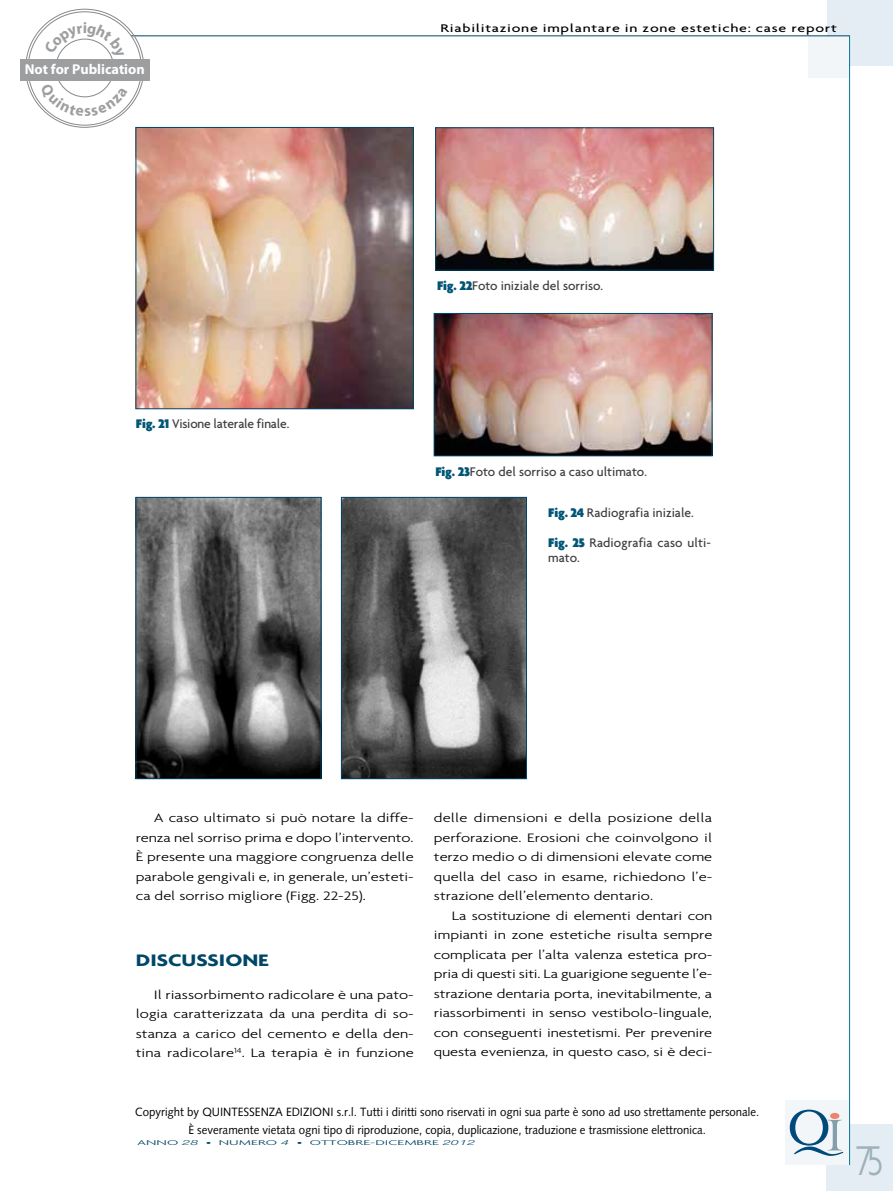
<style>
.page{position:relative;width:893px;height:1191px;background:#fff}
.page>*{position:absolute;margin:0;border:0;box-sizing:border-box;transform-origin:0 0}
.t1{font:300 44.85px "Agenda";color:#9eb1ba;scale:.8 1}
.t2{font:700 18px "Agenda";color:#004666;scale:1.25 1}
.t3{font:700 14.25px "Myriad Pro";color:#fff}
.t4{font:500 13.5px/15px "Agenda";color:#3e3d40}
.t5{font:300 13.2px/19.5px "Agenda";color:#000;text-align:justify;scale:1.25 1}
.t6{font:12px/18px "Syntax";color:#000;text-align:center;scale:.95 1}
.t7{font:500 12px "Agenda";letter-spacing:.045em;color:#000;scale:1.33 1}
.t8{font:300 7.5px "Agenda";color:#004666;scale:2 1}
.s1{font-weight:900;color:#005575}
.s2{font-family:"Nimbus Sans Novus T";font-weight:400;font-style:italic}
</style>
<div class="page">
<div style="left:827px;top:0;width:66px;height:66px;background:#e4edf3"></div>
<div style="left:808px;top:36px;width:41px;height:42px;background:#f2f6f9"></div>
<div style="left:826px;top:1124px;width:67px;height:67px;background:#e4edf3"></div>
<div style="left:784px;top:1100px;width:65px;height:65px;background:#f2f6f9"></div>
<svg style="left:790px;top:1109px;width:53px;height:47px"></svg>
<div style="left:830px;top:1112px;width:9px;height:7px;background:#ee8470;border-radius:50%"></div>
<hr style="left:849px;top:36px;width:1px;height:1129px;background:#067694">
<hr style="left:85px;top:35px;width:765px;height:1px;background:#004666">
<div style="left:28px;top:12px;width:113px;height:113px;background:#fff;border-radius:50%"></div>
<div style="left:20px;top:59px;width:130px;height:22px;background:#9c9e9f"></div>
<img style="left:437px;top:130px;width:275px;height:138px">
<div style="left:435px;top:128px;width:279px;height:142px;border:1px solid #004666"></div>
<img style="left:436px;top:315px;width:274px;height:139px">
<div style="left:434px;top:313px;width:278px;height:143px;border:1px solid #004666"></div>
<img style="left:138px;top:499px;width:181px;height:278px">
<div style="left:136px;top:497px;width:185px;height:282px;border:1px solid #004666"></div>
<img style="left:343px;top:499px;width:182px;height:278px">
<div style="left:341px;top:497px;width:186px;height:282px;border:1px solid #004666"></div>
<img style="left:138px;top:129px;width:273px;height:278px">
<div style="left:136px;top:127px;width:277px;height:282px;border:1px solid #004666"></div>
<svg style="left:39px;top:83px;width:89px;height:33px"></svg>
<svg style="left:44px;top:22px;width:80px;height:37px"></svg>
<p class="t3" style="left:25px;top:60px;width:121px">Not for Publication</p>
<p class="t4" style="left:136px;top:416px;width:155px"><span class="s1">Fig. 21</span> Visione laterale finale.</p>
<p class="t7" style="left:440px;top:21px;width:299px">Riabilitazione implantare in zone estetiche: case report</p>
<p class="t4" style="left:437px;top:278px;width:168px"><span class="s1">Fig. 22</span>Foto iniziale del sorriso.</p>
<p class="t4" style="left:435px;top:463px;width:213px"><span class="s1">Fig. 23</span>Foto del sorriso a caso ultimato.</p>
<p class="t4" style="left:548px;top:504px;width:147px"><span class="s1">Fig. 24</span> Radiografia iniziale.</p>
<p class="t4" style="left:548px;top:534px;width:164px"><span class="s1">Fig. 25</span> Radiografia caso ulti&shy;mato.</p>
<p class="t5" style="left:136px;top:808px;width:224px;text-indent:18px">A caso ultimato si può notare la diffe&shy;renza nel sorriso prima e dopo l’intervento.<br>È presente una maggiore congruenza delle parabole gengivali e, in generale, un’esteti&shy;ca del sorriso migliore (Figg. 22-25).</p>
<h2 class="t2" style="left:136px;top:949px;width:10px">DISC</h2>
<h2 class="t2" style="left:181px;top:949px;width:72px">USSIONE</h2>
<p class="t5" style="left:136px;top:984px;width:224px;text-indent:18px">Il riassorbimento radicolare è una pato&shy;logia caratterizzata da una perdita di so&shy;stanza a carico del cemento e della den&shy;tina radicolare<sup>14</sup>. La terapia è in funzione</p>
<p class="t5" style="left:434px;top:808px;width:224px">delle dimensioni e della posizione della perforazione. Erosioni che coinvolgono il terzo medio o di dimensioni elevate come quella del caso in esame, richiedono l’e&shy;strazione dell’elemento dentario.</p>
<p class="t5" style="left:434px;top:905px;width:224px;text-indent:18px">La sostituzione di elementi dentari con impianti in zone estetiche risulta sempre complicata per l’alta valenza estetica pro&shy;pria di questi siti. La guarigione seguente l’e&shy;strazione dentaria porta, inevitabilmente, a riassorbimenti in senso vestibolo-linguale, con conseguenti inestetismi. Per prevenire questa evenienza, in questo caso, si è deci-</p>
<p class="t6" style="left:135px;top:1103px;width:658px">Copyright by QUINTESSENZA EDIZIONI s.r.l. Tutti i diritti sono riservati in ogni sua parte è sono ad uso strettamente personale.<br>È severamente vietata ogni tipo di riproduzione, copia, duplicazione, traduzione e trasmissione elettronica.</p>
<p class="t8" style="left:137px;top:1138px;width:170px">ANNO <span class="s2">28</span> • NUMERO <span class="s2">4</span> • OTTOBRE-DICEMBRE <span class="s2">2012</span></p>
<h1 class="t1" style="left:856px;top:1134px;width:36px">75</h1>
</div>
